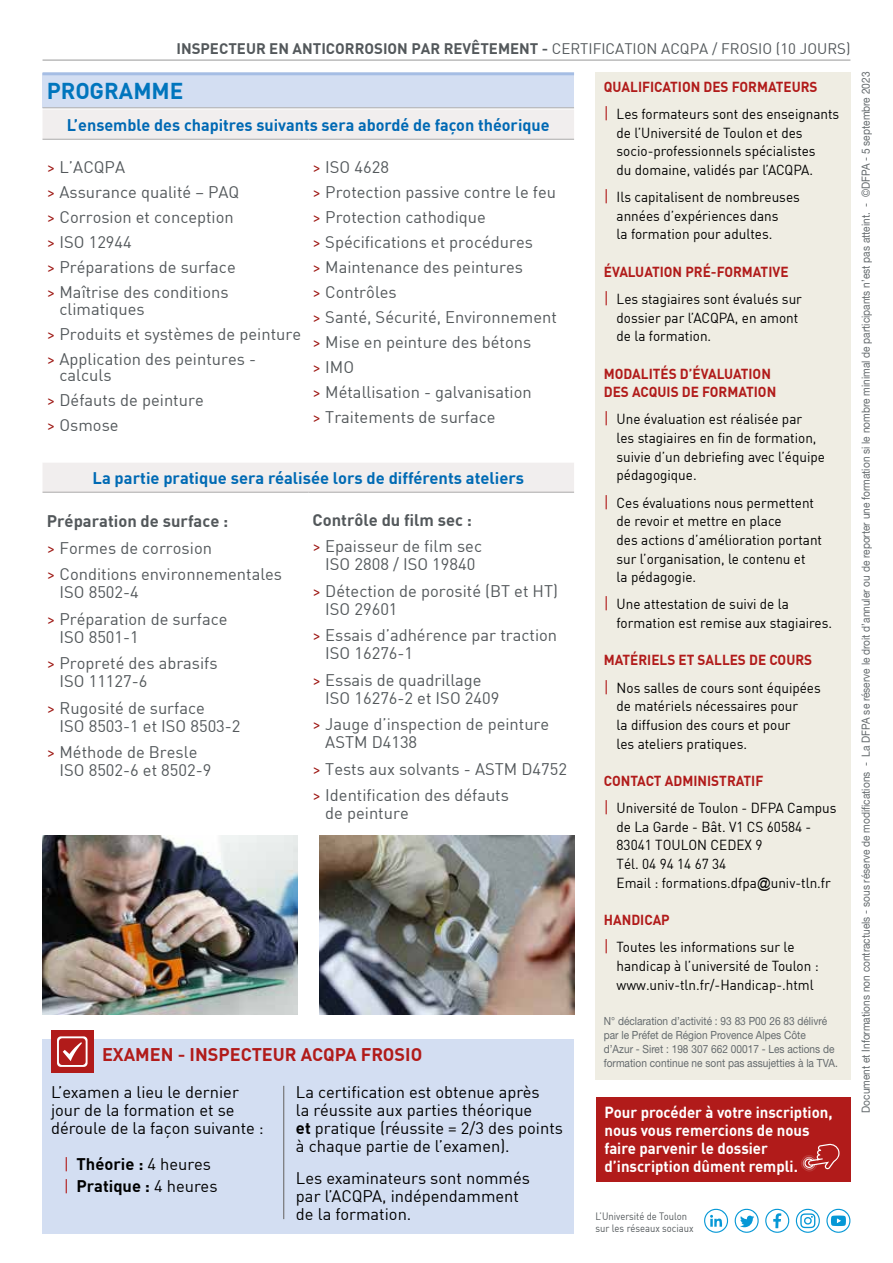
<style>
.page{position:relative;width:893px;height:1263px;background:#fff}
.page>*{position:absolute;margin:0;border:0;box-sizing:border-box;transform-origin:0 0}
.t1{font:700 22.5px "DIN Offc";color:#0075bd}
.t2{font:700 18px "DIN Offc";color:#b11b1a}
.t3{font:16.5px/25px "DIN Offc";color:#53585b}
.t4{font:16.5px/18px "DIN Offc";color:#000}
.t5{font:700 16.5px "DIN Offc";color:#0069b4}
.t6{font:700 16.5px "DIN Offc";color:#006ab4}
.t7{font:700 16.5px/26.5px "DIN Offc";color:#53585b}
.t8{font:700 16.5px/22.2px "DIN Offc";color:#000}
.t9{font:700 15.75px/18px "DIN Offc";color:#fff;scale:.95 1}
.t10{font:700 15px "DIN Offc";color:#53585b}
.t11{font:14.25px/18.6px "DIN Offc";color:#000;scale:.95 1}
.t12{font:700 14.25px/18.6px "DIN Offc";color:#b11b1a;scale:.95 1}
.t13{font:11.25px/14.1px "Helvetica Neue LT Std";color:#656b6e;scale:.9 1}
.t14{font:10.5px/12px "DIN Offc";color:#53585b;scale:.9 1}
.s1{font-weight:400}
.s2{color:#9e1915}
.s3{font-weight:700}
.s4{font-weight:400;color:#9e1915}
.s5{font-weight:400;color:#b11b1a}
.s6{font-weight:700;color:#b11b1a}
.s7{font-size:16.5px;color:#b11b1a}
.s8{font-family:"Arial"}
</style>
<div class="page">
<div style="left:43px;top:110px;width:531px;height:29px;background:#f1eeee"></div>
<div style="left:43px;top:463px;width:531px;height:29px;background:#f1eeee"></div>
<hr style="left:43px;top:139px;width:265px;height:1px;background:#b3b2b2">
<hr style="left:308px;top:139px;width:266px;height:1px;background:#b3b2b2">
<hr style="left:43px;top:492px;width:265px;height:1px;background:#b3b2b2">
<hr style="left:308px;top:492px;width:266px;height:1px;background:#b3b2b2">
<div style="left:43px;top:74px;width:531px;height:34px;background:#d3def2"></div>
<hr style="left:43px;top:107px;width:531px;height:1px;background:#b3b2b2">
<hr style="left:43px;top:72px;width:531px;height:3px;background:#a5bde4">
<img style="left:43px;top:835px;width:255px;height:179px">
<img style="left:319px;top:835px;width:255px;height:179px">
<div style="left:43px;top:1039px;width:531px;height:194px;background:#d3def2"></div>
<div style="left:51px;top:1030px;width:43px;height:43px;background:#b11b1a"></div>
<svg style="left:57px;top:1036px;width:31px;height:31px"></svg>
<hr style="left:283px;top:1086px;width:1px;height:133px;background:#706f6f">
<div style="left:596px;top:1097px;width:254px;height:85px;background:#b11b1a"></div>
<svg style="left:801px;top:1143px;width:39px;height:29px"></svg>
<div style="left:595px;top:72px;width:255px;height:1008px;background:#efede3"></div>
<hr style="left:43px;top:60px;width:807px;height:1px;background:#a4a4a4">
<svg style="left:796px;top:1209px;width:24px;height:24px"></svg>
<svg style="left:826px;top:1209px;width:24px;height:24px"></svg>
<svg style="left:704px;top:1209px;width:24px;height:24px"></svg>
<svg style="left:735px;top:1209px;width:24px;height:24px"></svg>
<svg style="left:765px;top:1209px;width:24px;height:24px"></svg>
<p class="t10" style="left:176px;top:39px;width:675px">INSPECTEUR EN ANTICORROSION PAR REVÊTEMENT - <span class="s1">CERTIFICATION ACQPA / FROSIO (10 JOURS)</span></p>
<h1 class="t1" style="left:47px;top:77px;width:138px">PROGRAMME</h1>
<p class="t5" style="left:67px;top:114px;width:484px">L’ensemble des chapitres suivants sera abordé de façon théorique</p>
<p class="t3" style="left:47px;top:154px;width:194px"><span class="s2">&gt;</span> L’ACQPA<br><span class="s2">&gt;</span> Assurance qualité – PAQ <span class="s2">&gt;</span> Corrosion et conception <span class="s2">&gt;</span> ISO 12944<br><span class="s2">&gt;</span> Préparations de surface <span class="s2">&gt;</span> Maîtrise des conditions</p>
<p class="t3" style="left:47px;top:296px;width:256px;text-indent:13px">climatiques<br><span class="s2">&gt;</span> Produits et systèmes de peinture <span class="s2">&gt;</span> Application des peintures -</p>
<p class="t3" style="left:47px;top:362px;width:158px;text-indent:13px">calculs<br><span class="s2">&gt;</span> Défauts de peinture <span class="s2">&gt;</span> Osmose</p>
<p class="t3" style="left:313px;top:154px;width:246px"><span class="s2">&gt;</span> ISO 4628<br><span class="s2">&gt;</span> Protection passive contre le feu <span class="s2">&gt;</span> Protection cathodique<br><span class="s2">&gt;</span> Spécifications et procédures<br><span class="s2">&gt;</span> Maintenance des peintures<br><span class="s2">&gt;</span> Contrôles<br><span class="s2">&gt;</span> Santé, Sécurité, Environnement <span class="s2">&gt;</span> Mise en peinture des bétons<br><span class="s2">&gt;</span> IMO<br><span class="s2">&gt;</span> Métallisation - galvanisation<br><span class="s2">&gt;</span> Traitements de surface</p>
<p class="t6" style="left:93px;top:467px;width:433px">La partie pratique sera réalisée lors de différents ateliers</p>
<p class="t3" style="left:47px;top:508px;width:237px;line-height:26.5px"><span class="s3">Préparation de surface :<br></span><span class="s2">&gt;</span> Formes de corrosion<br><span class="s2">&gt;</span> Conditions environnementales</p>
<p class="t3" style="left:47px;top:579px;width:182px;line-height:26.5px;text-indent:13px">ISO 8502-4<br><span class="s2">&gt;</span> Préparation de surface</p>
<p class="t3" style="left:47px;top:623px;width:172px;line-height:26.5px;text-indent:13px">ISO 8501-1<br><span class="s2">&gt;</span> Propreté des abrasifs</p>
<p class="t3" style="left:47px;top:668px;width:160px;line-height:26.5px;text-indent:13px">ISO 11127-6<br><span class="s2">&gt;</span> Rugosité de surface</p>
<p class="t3" style="left:47px;top:712px;width:195px;line-height:26.5px;text-indent:13px">ISO 8503-1 et ISO 8503-2 <span class="s2">&gt;</span> Méthode de Bresle</p>
<p class="t3" style="left:60px;top:757px;width:153px">ISO 8502-6 et 8502-9</p>
<p class="t7" style="left:313px;top:506px;width:171px">Contrôle du film sec : <span class="s4">&gt;</span> <span class="s1">Epaisseur de film sec</span></p>
<p class="t3" style="left:313px;top:551px;width:247px;line-height:26.5px;text-indent:13px">ISO 2808 / ISO 19840<br><span class="s2">&gt;</span> Détection de porosité (BT et HT)</p>
<p class="t3" style="left:313px;top:595px;width:246px;line-height:26.5px;text-indent:13px">ISO 29601<br><span class="s2">&gt;</span> Essais d’adhérence par traction</p>
<p class="t3" style="left:313px;top:640px;width:171px;line-height:26.5px;text-indent:13px">ISO 16276-1<br><span class="s2">&gt;</span> Essais de quadrillage</p>
<p class="t3" style="left:313px;top:684px;width:238px;line-height:26.5px;text-indent:13px">ISO 16276-2 et ISO 2409<br><span class="s2">&gt;</span> Jauge d’inspection de peinture</p>
<p class="t3" style="left:313px;top:729px;width:256px;line-height:26.5px;text-indent:13px">ASTM D4138<br><span class="s2">&gt;</span> Tests aux solvants - ASTM D4752 <span class="s2">&gt;</span> Identification des défauts</p>
<p class="t3" style="left:325px;top:801px;width:85px">de peinture</p>
<p class="t2" style="left:102px;top:1043px;width:322px">EXAMEN - INSPECTEUR ACQPA FROSIO</p>
<p class="t4" style="left:51px;top:1083px;width:214px">L’examen a lieu le dernier jour de la formation et se déroule de la façon suivante :</p>
<p class="t8" style="left:64px;top:1152px;width:155px"><span class="s5">|</span> Théorie : <span class="s1">4 heures </span><span class="s5">|</span> Pratique : <span class="s1">4 heures</span></p>
<p class="t4" style="left:296px;top:1083px;width:268px">La certification est obtenue après<br>la réussite aux parties théorique<br><span class="s3">et</span> pratique (réussite = 2/3 des points à chaque partie de l’examen).</p>
<p class="t4" style="left:296px;top:1168px;width:236px">Les examinateurs sont nommés par l’ACQPA, indépendamment de la formation.</p>
<p class="t11" style="left:604px;top:73px;width:249px;line-height:27.2px"><span class="s6">QUALIFICATION DES FORMATEURS<br></span><span class="s7">|</span> Les formateurs sont des enseignants</p>
<p class="t11" style="left:617px;top:123px;width:211px">de l’Université de Toulon et des socio-professionnels spécialistes du domaine, validés par l’ACQPA.</p>
<p class="t11" style="left:617px;top:187px;width:194px;text-indent:-13px"><span class="s7">|</span> Ils capitalisent de nombreuses années d’expériences dans<br>la formation pour adultes.</p>
<p class="t11" style="left:604px;top:258px;width:210px;line-height:27.2px"><span class="s6">ÉVALUATION PRÉ-FORMATIVE<br></span><span class="s7">|</span> Les stagiaires sont évalués sur</p>
<p class="t11" style="left:617px;top:308px;width:193px">dossier par l’ACQPA, en amont de la formation.</p>
<p class="t12" style="left:604px;top:363px;width:183px">MODALITÉS D’ÉVALUATION<br>DES ACQUIS DE FORMATION</p>
<p class="t11" style="left:617px;top:410px;width:221px;text-indent:-13px"><span class="s7">|</span> Une évaluation est réalisée par<br>les stagiaires en fin de formation, suivie d’un debriefing avec l’équipe pédagogique.</p>
<p class="t11" style="left:617px;top:493px;width:218px;text-indent:-13px"><span class="s7">|</span> Ces évaluations nous permettent de revoir et mettre en place<br>des actions d’amélioration portant sur l’organisation, le contenu et<br>la pédagogie.</p>
<p class="t11" style="left:617px;top:595px;width:228px;text-indent:-13px"><span class="s7">|</span> Une attestation de suivi de la formation est remise aux stagiaires.</p>
<p class="t11" style="left:604px;top:646px;width:230px;line-height:27.2px"><span class="s6">MATÉRIELS ET SALLES DE COURS </span><span class="s7">|</span> Nos salles de cours sont équipées</p>
<p class="t11" style="left:617px;top:696px;width:193px">de matériels nécessaires pour la diffusion des cours et pour les ateliers pratiques.</p>
<p class="t11" style="left:604px;top:767px;width:247px;line-height:27.2px"><span class="s6">CONTACT ADMINISTRATIF<br></span><span class="s7">|</span> Université de Toulon - DFPA Campus</p>
<p class="t11" style="left:617px;top:817px;width:227px">de La Garde - Bât. V1 CS 60584 -<br>83041 TOULON CEDEX 9<br>Tél. 04 94 14 67 34<br>Email : formations.dfpa<span class="s8">@</span>univ-tln.fr</p>
<p class="t11" style="left:604px;top:906px;width:202px;line-height:27.2px"><span class="s6">HANDICAP<br></span><span class="s7">|</span> Toutes les informations sur le</p>
<p class="t11" style="left:617px;top:956px;width:214px">handicap à l’université de Toulon : www.univ-tln.fr/-Handicap-.html</p>
<p class="t13" style="left:604px;top:1014px;width:261px">N° déclaration d’activité : 93 83 P00 26 83 délivré par le Préfet de Région Provence Alpes Côte d’Azur - Siret : 198 307 662 00017 - Les actions de formation continue ne sont pas assujetties à la TVA.</p>
<p class="t9" style="left:604px;top:1103px;width:242px">Pour procéder à votre inscription, nous vous remercions de nous faire parvenir le dossier d’inscription dûment rempli.</p>
<p class="t14" style="left:596px;top:1210px;width:111px">L’Université de Toulon sur les réseaux sociaux</p>
<p class="t13" style="left:858px;top:1113px;width:1158px;rotate:-90deg">Document et Informations non contractuels - sous réserve de modifications - La DFPA se réserve le droit d’annuler ou de reporter une formation si le nombre minimal de participants n’est pas atteint. - ©DFPA - 5 septembre 2023</p>
</div>
